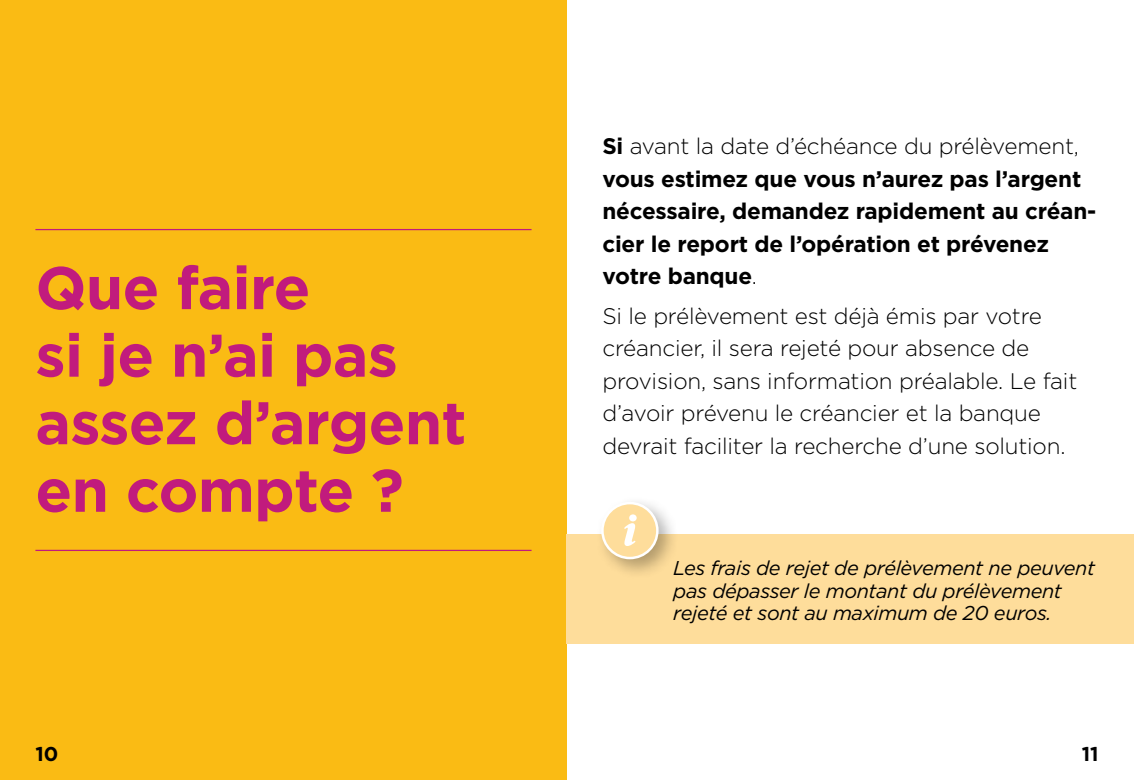
<style>
.page{position:relative;width:1134px;height:780px;background:#fff}
.page>*{position:absolute;margin:0;border:0;box-sizing:border-box;transform-origin:0 0}
.H1_-_chapitres{font:700 60px/67.5px "Gotham";letter-spacing:-.01em;color:#c11b7d}
.Texte{font:300 22.5px/32.5px "Gotham";letter-spacing:-.01em;color:#000}
.texte_puces{font:700 22.5px/32.5px "Gotham";letter-spacing:-.01em;color:#000}
.info_texte{font:italic 20px/22.5px "Gotham";letter-spacing:-.02em;color:#000}
.t1{font:700 20px "Gotham";color:#000}
.s1{font-weight:300}
</style>
<div class="page">
<div style="left:0;top:0;width:567px;height:780px;background:#fabb14"></div>
<hr style="left:35px;top:549px;width:496px;height:2px;background:#c11b7d">
<hr style="left:35px;top:229px;width:496px;height:1px;background:#c11b7d">
<div style="left:567px;top:534px;width:567px;height:110px;background:#fedd9b"></div>
<div style="left:595px;top:495px;width:85px;height:85px;background:#000;opacity:.3"></div>
<div style="left:602px;top:503px;width:55px;height:55px;background:#fedd9b;border-radius:50%"></div>
<div style="left:601px;top:502px;width:58px;height:57px;border:2px solid #fff;border-radius:50%"></div>
<svg style="left:624px;top:514px;width:13px;height:32px"></svg>
<h1 class="H1_-_chapitres" style="left:35px;top:254px;width:433px">Que faire<br>si je n’ai pas assez d’argent en compte ?</h1>
<p class="texte_puces" style="left:602px;top:130px;width:495px">Si <span class="s1">avant la date d’échéance du prélèvement, </span>vous estimez que vous n’aurez pas l’argent nécessaire, demandez rapidement au créan&shy;cier le report de l’opération et prévenez votre banque<span class="s1">.</span></p>
<p class="Texte" style="left:602px;top:299px;width:476px">Si le prélèvement est déjà émis par votre créancier, il sera rejeté pour absence de provision, sans information préalable. Le fait d’avoir prévenu le créancier et la banque devrait faciliter la recherche d’une solution.</p>
<p class="info_texte" style="left:673px;top:556px;width:423px">Les frais de rejet de prélèvement ne peuvent pas dépasser le montant du prélèvement rejeté et sont au maximum de 20 euros.</p>
<p class="t1" style="left:35px;top:740px;width:24px">10</p>
<p class="t1" style="left:1082px;top:740px;width:18px">11</p>
</div>
